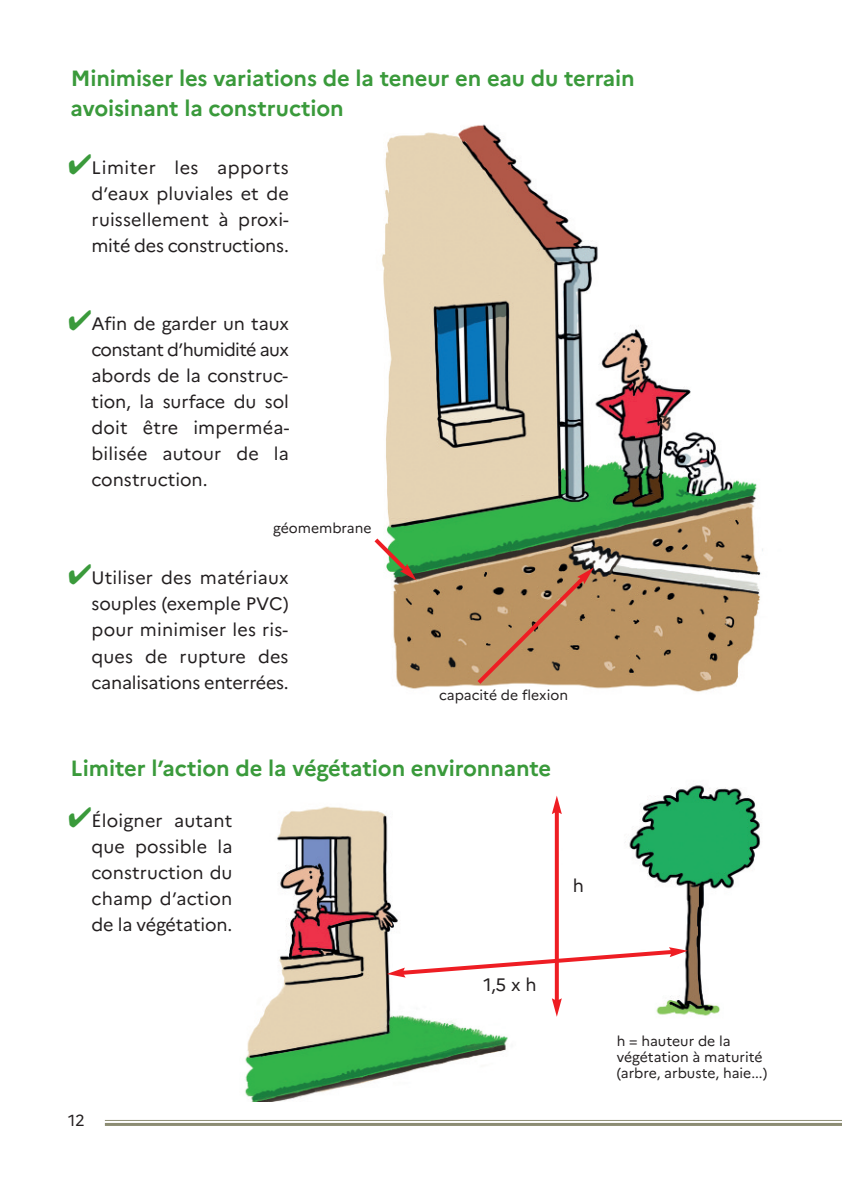
<style>
.page{position:relative;width:842px;height:1191px;background:#fff}
.page>*{position:absolute;margin:0;border:0;box-sizing:border-box;transform-origin:0 0}
.t1{font:700 22px/30px "Marianne";letter-spacing:-.005em;color:#3a9a3b}
.t2{font:18px/26px "Marianne";letter-spacing:.005em;color:#231f20;text-align:justify}
.t3{font:16px "Marianne";color:#231f20}
.t4{font:14px/16px "Marianne";color:#231f20}
.s1{color:#3a9a3b}
</style>
<div class="page">
<hr style="left:105px;top:1120px;width:737px;height:1px;background:#8c8c73">
<hr style="left:105px;top:1123px;width:737px;height:3px;background:#8c8c73">
<img style="left:382px;top:124px;width:381px;height:568px">
<img style="left:245px;top:785px;width:516px;height:316px">
<svg style="left:374px;top:534px;width:43px;height:46px"></svg>
<svg style="left:387px;top:947px;width:301px;height:30px"></svg>
<svg style="left:555px;top:814px;width:4px;height:184px"></svg>
<svg style="left:552px;top:998px;width:10px;height:18px"></svg>
<svg style="left:552px;top:795px;width:10px;height:19px"></svg>
<svg style="left:473px;top:567px;width:121px;height:121px;background:#b98c61"></svg>
<p class="t1" style="left:70px;top:65px;width:566px">Minimiser les variations de la teneur en eau du terrain avoisinant la construction</p>
<p class="t2" style="left:92px;top:156px;width:199px;text-indent:-23px"><span class="s1">✔</span>Limiter les apports d’eaux pluviales et de ruissellement à proxi&shy;mité des constructions.</p>
<p class="t2" style="left:92px;top:312px;width:199px;text-indent:-23px"><span class="s1">✔</span>Afin de garder un taux constant d’humidité aux abords de la construc&shy;tion, la surface du sol doit être imperméa&shy;bilisée autour de la construction.</p>
<p class="t4" style="left:273px;top:521px;width:100px">géomembrane</p>
<p class="t2" style="left:92px;top:567px;width:199px;text-indent:-23px"><span class="s1">✔</span>Utiliser des matériaux souples (exemple PVC) pour minimiser les ris&shy;ques de rupture des canalisations enterrées.</p>
<p class="t4" style="left:439px;top:688px;width:130px">capacité de flexion</p>
<p class="t1" style="left:71px;top:755px;width:482px">Limiter l’action de la végétation environnante</p>
<p class="t2" style="left:92px;top:809px;width:142px;text-indent:-24px"><span class="s1">✔</span>Éloigner autant que possible la construction du champ d’action de la végétation.</p>
<p class="t2" style="left:483px;top:973px;width:55px">1,5 x h</p>
<p class="t2" style="left:573px;top:875px;width:13px">h</p>
<p class="t3" style="left:68px;top:1113px;width:18px">12</p>
<p class="t4" style="left:617px;top:1034px;width:152px">h = hauteur de la végétation à maturité (arbre, arbuste, haie...)</p>
</div>
